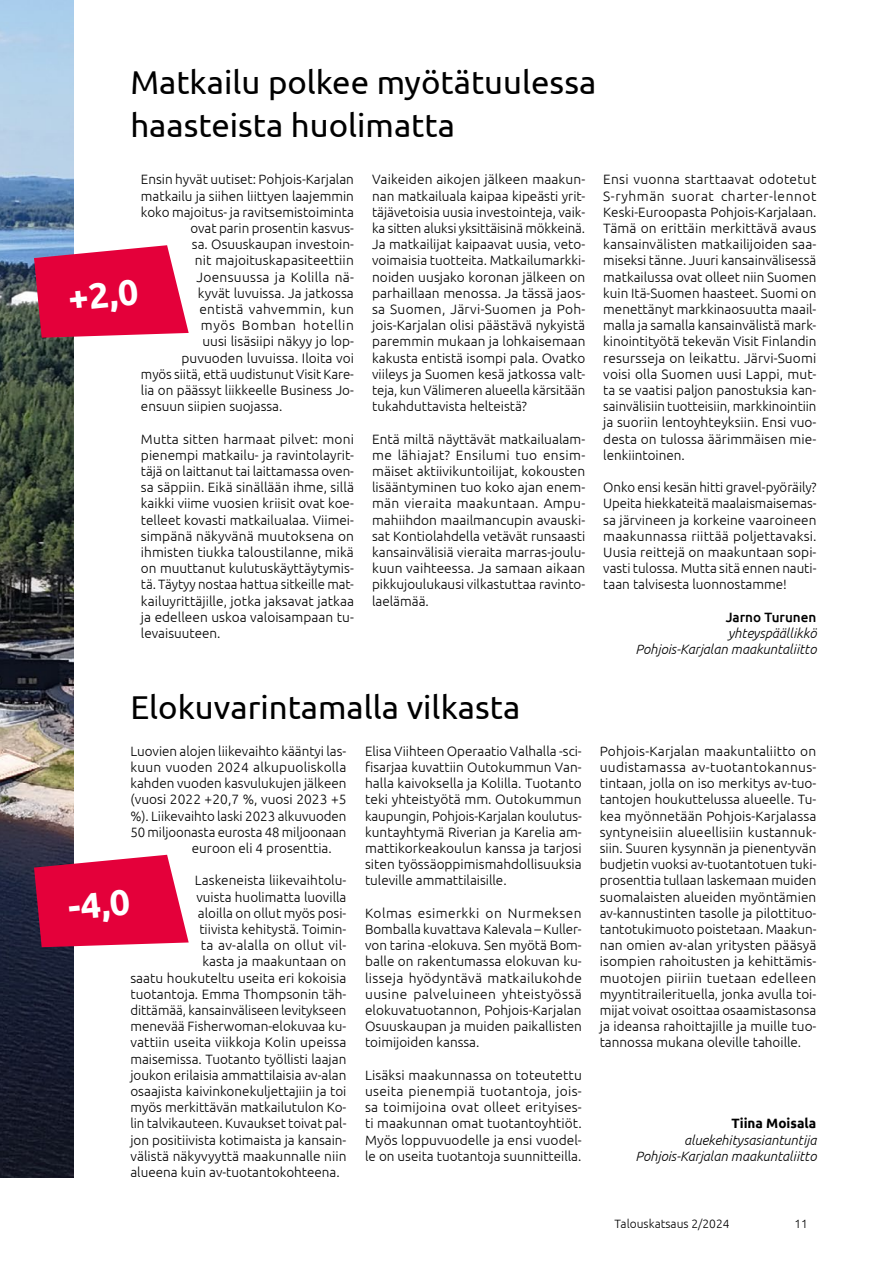
<style>
.page{position:relative;width:893px;height:1263px;background:#fff}
.page>*{position:absolute;margin:0;border:0;box-sizing:border-box;transform-origin:0 0}
.t1{font:700 36px "Ubuntu";color:#fff}
.t2{font:33px/43.2px "Ubuntu";color:#000}
.leipis{font:300 13.5px/16.2px "Ubuntu";color:#000;text-align:justify}
.leipis-2{font:italic 300 13.5px "Ubuntu";color:#000}
.leipis-3{font:300 13.5px "Ubuntu";letter-spacing:.02em;color:#000}
.leipis-4{font:300 13.5px "Ubuntu";letter-spacing:.025em;color:#000}
.leipis-5{font:300 13.5px "Ubuntu";letter-spacing:.04em;color:#000}
.leipis-6{font:500 13.5px "Ubuntu";color:#000}
.leipis-7{font:700 13.5px "Ubuntu";color:#000}
.t3{font:300 12px "Ubuntu";color:#000}
</style>
<div class="page">
<img style="left:0;top:0;width:74px;height:1178px">
<svg style="left:34px;top:245px;width:155px;height:93px;background:#e02758"></svg>
<svg style="left:34px;top:855px;width:155px;height:92px;background:#dd2051"></svg>
<h1 class="t2" style="left:130px;top:59px;width:467px">Matkailu polkee myötätuulessa haasteista huolimatta</h1>
<p class="leipis" style="left:141px;top:171px;width:214px">Ensin hyvät uutiset: Pohjois-Karjalan</p>
<p class="leipis" style="left:141px;top:187px;width:215px">matkailu ja siihen liittyen laajemmin</p>
<p class="leipis" style="left:141px;top:203px;width:215px">koko majoitus- ja ravitsemistoiminta</p>
<p class="leipis" style="left:190px;top:220px;width:165px">ovat parin prosentin kasvus-</p>
<p class="leipis" style="left:192px;top:236px;width:164px">sa. Osuuskaupan investoin-</p>
<p class="leipis" style="left:195px;top:252px;width:160px">nit majoituskapasiteettiin</p>
<p class="leipis-3" style="left:196px;top:269px;width:159px">Joensuussa ja Kolilla nä-</p>
<p class="leipis" style="left:198px;top:284px;width:157px">kyvät luvuissa. Ja jatkossa</p>
<p class="leipis-4" style="left:199px;top:301px;width:156px">entistä vahvemmin, kun</p>
<p class="leipis-5" style="left:201px;top:317px;width:154px">myös Bomban hotellin</p>
<p class="leipis" style="left:202px;top:333px;width:153px">uusi lisäsiipi näkyy jo lop-</p>
<p class="leipis" style="left:181px;top:349px;width:174px">puvuoden luvuissa. Iloita voi</p>
<p class="leipis" style="left:141px;top:365px;width:215px">myös siitä, että uudistunut Visit Kare-</p>
<p class="leipis" style="left:141px;top:382px;width:215px">lia on päässyt liikkeelle Business Jo-</p>
<p class="leipis" style="left:141px;top:398px;width:143px">ensuun siipien suojassa.</p>
<p class="leipis" style="left:141px;top:430px;width:215px">Mutta sitten harmaat pilvet: moni pienempi matkailu- ja ravintolayrit&shy;täjä on laittanut tai laittamassa oven&shy;sa säppiin. Eikä sinällään ihme, sillä kaikki viime vuosien kriisit ovat koe&shy;telleet kovasti matkailualaa. Viimei&shy;simpänä näkyvänä muutoksena on ihmisten tiukka taloustilanne, mikä on muuttanut kulutuskäyttäytymis&shy;tä. Täytyy nostaa hattua sitkeille mat&shy;kailuyrittäjille, jotka jaksavat jatkaa ja edelleen uskoa valoisampaan tu&shy;levaisuuteen.</p>
<h1 class="t1" style="left:66px;top:276px;width:72px;rotate:-6deg">+2,0</h1>
<p class="leipis" style="left:372px;top:171px;width:215px">Vaikeiden aikojen jälkeen maakun&shy;nan matkailuala kaipaa kipeästi yrit&shy;täjävetoisia uusia investointeja, vaik&shy;ka sitten aluksi yksittäisinä mökkeinä.<br>Ja matkailijat kaipaavat uusia, veto&shy;voimaisia tuotteita. Matkailumarkki&shy;noiden uusjako koronan jälkeen on parhaillaan menossa. Ja tässä jaos&shy;sa Suomen, Järvi-Suomen ja Poh&shy;jois-Karjalan olisi päästävä nykyistä paremmin mukaan ja lohkaisemaan kakusta entistä isompi pala. Ovatko viileys ja Suomen kesä jatkossa valt&shy;teja, kun Välimeren alueella kärsitään tukahduttavista helteistä?</p>
<p class="leipis" style="left:372px;top:430px;width:215px">Entä miltä näyttävät matkailualam&shy;me lähiajat? Ensilumi tuo ensim&shy;mäiset aktiivikuntoilijat, kokousten lisääntyminen tuo koko ajan enem&shy;män vieraita maakuntaan. Ampu&shy;mahiihdon maailmancupin avauski&shy;sat Kontiolahdella vetävät runsaasti kansainvälisiä vieraita marras-joulu&shy;kuun vaihteessa. Ja samaan aikaan pikkujoulukausi vilkastuttaa ravinto&shy;laelämää.</p>
<h1 class="t2" style="left:130px;top:684px;width:391px">Elokuvarintamalla vilkasta</h1>
<p class="leipis" style="left:603px;top:171px;width:215px">Ensi vuonna starttaavat odotetut S-ryhmän suorat charter-lennot Keski-Euroopasta Pohjois-Karjalaan.<br>Tämä on erittäin merkittävä avaus kansainvälisten matkailijoiden saa&shy;miseksi tänne. Juuri kansainvälisessä matkailussa ovat olleet niin Suomen kuin Itä-Suomen haasteet. Suomi on menettänyt markkinaosuutta maail&shy;malla ja samalla kansainvälistä mark&shy;kinointityötä tekevän Visit Finlandin resursseja on leikattu. Järvi-Suomi voisi olla Suomen uusi Lappi, mut&shy;ta se vaatisi paljon panostuksia kan&shy;sainvälisiin tuotteisiin, markkinointiin ja suoriin lentoyhteyksiin. Ensi vuo&shy;desta on tulossa äärimmäisen mie&shy;lenkiintoinen.</p>
<p class="leipis" style="left:603px;top:479px;width:215px">Onko ensi kesän hitti gravel-pyöräily?<br>Upeita hiekkateitä maalaismaisemas&shy;sa järvineen ja korkeine vaaroineen maakunnassa riittää poljettavaksi.<br>Uusia reittejä on maakuntaan sopi&shy;vasti tulossa. Mutta sitä ennen nauti&shy;taan talvisesta luonnostamme!</p>
<p class="leipis-6" style="left:726px;top:608px;width:92px">Jarno Turunen</p>
<p class="leipis-2" style="left:728px;top:625px;width:90px">yhteyspäällikkö</p>
<p class="leipis-2" style="left:635px;top:641px;width:182px">Pohjois-Karjalan maakuntaliitto</p>
<p class="leipis" style="left:130px;top:742px;width:218px">Luovien alojen liikevaihto kääntyi las-</p>
<p class="leipis" style="left:130px;top:759px;width:217px">kuun vuoden 2024 alkupuoliskolla</p>
<p class="leipis" style="left:130px;top:775px;width:218px">kahden vuoden kasvulukujen jälkeen</p>
<p class="leipis" style="left:130px;top:791px;width:218px">(vuosi 2022 +20,7 %, vuosi 2023 +5</p>
<p class="leipis" style="left:130px;top:807px;width:218px">%). Liikevaihto laski 2023 alkuvuoden</p>
<p class="leipis" style="left:130px;top:823px;width:218px">50 miljoonasta eurosta 48 miljoonaan</p>
<p class="leipis" style="left:192px;top:840px;width:141px">euroon eli 4 prosenttia.</p>
<p class="leipis" style="left:195px;top:872px;width:153px">Laskeneista liikevaihtolu-</p>
<p class="leipis" style="left:196px;top:888px;width:151px">vuista huolimatta luovilla</p>
<p class="leipis" style="left:198px;top:904px;width:150px">aloilla on ollut myös posi-</p>
<p class="leipis" style="left:199px;top:921px;width:149px">tiivista kehitystä. Toimin-</p>
<p class="leipis" style="left:201px;top:937px;width:147px">ta av-alalla on ollut vil-</p>
<p class="leipis" style="left:202px;top:953px;width:146px">kasta ja maakuntaan on</p>
<p class="leipis" style="left:130px;top:969px;width:218px">saatu houkuteltu useita eri kokoisia</p>
<p class="leipis" style="left:130px;top:985px;width:218px">tuotantoja. Emma Thompsonin täh-</p>
<p class="leipis" style="left:130px;top:1002px;width:218px">dittämää, kansainväliseen levitykseen</p>
<p class="leipis" style="left:130px;top:1018px;width:218px">menevää Fisherwoman-elokuvaa ku-</p>
<p class="leipis" style="left:130px;top:1034px;width:218px">vattiin useita viikkoja Kolin upeissa</p>
<p class="leipis" style="left:130px;top:1050px;width:217px">maisemissa. Tuotanto työllisti laajan</p>
<p class="leipis" style="left:130px;top:1066px;width:217px">joukon erilaisia ammattilaisia av-alan</p>
<p class="leipis" style="left:130px;top:1083px;width:218px">osaajista kaivinkonekuljettajiin ja toi</p>
<p class="leipis" style="left:130px;top:1099px;width:218px">myös merkittävän matkailutulon Ko-</p>
<p class="leipis" style="left:130px;top:1115px;width:218px">lin talvikauteen. Kuvaukset toivat pal-</p>
<p class="leipis" style="left:130px;top:1131px;width:218px">jon positiivista kotimaista ja kansain-</p>
<p class="leipis" style="left:130px;top:1147px;width:218px">välistä näkyvyyttä maakunnalle niin</p>
<p class="leipis" style="left:130px;top:1164px;width:211px">alueena kuin av-tuotantokohteena.</p>
<h1 class="t1" style="left:66px;top:886px;width:63px;rotate:-6deg">-4,0</h1>
<p class="leipis" style="left:365px;top:742px;width:218px">Elisa Viihteen Operaatio Valhalla -sci&shy;fisarjaa kuvattiin Outokummun Van&shy;halla kaivoksella ja Kolilla. Tuotanto teki yhteistyötä mm. Outokummun kaupungin, Pohjois-Karjalan koulutus&shy;kuntayhtymä Riverian ja Karelia am&shy;mattikorkeakoulun kanssa ja tarjosi siten työssäoppimismahdollisuuksia tuleville ammattilaisille.</p>
<p class="leipis" style="left:365px;top:904px;width:218px">Kolmas esimerkki on Nurmeksen Bomballa kuvattava Kalevala – Kuller&shy;von tarina -elokuva. Sen myötä Bom&shy;balle on rakentumassa elokuvan ku&shy;lisseja hyödyntävä matkailukohde uusine palveluineen yhteistyössä elokuvatuotannon, Pohjois-Karjalan Osuuskaupan ja muiden paikallisten toimijoiden kanssa.</p>
<p class="leipis" style="left:365px;top:1066px;width:218px">Lisäksi maakunnassa on toteutettu useita pienempiä tuotantoja, jois&shy;sa toimijoina ovat olleet erityises&shy;ti maakunnan omat tuotantoyhtiöt.<br>Myös loppuvuodelle ja ensi vuodel&shy;le on useita tuotantoja suunnitteilla.</p>
<p class="leipis" style="left:600px;top:742px;width:218px">Pohjois-Karjalan maakuntaliitto on uudistamassa av-tuotantokannus&shy;tintaan, jolla on iso merkitys av-tuo&shy;tantojen houkuttelussa alueelle. Tu&shy;kea myönnetään Pohjois-Karjalassa syntyneisiin alueellisiin kustannuk&shy;siin. Suuren kysynnän ja pienentyvän budjetin vuoksi av-tuotantotuen tuki&shy;prosenttia tullaan laskemaan muiden suomalaisten alueiden myöntämien av-kannustinten tasolle ja pilottituo&shy;tantotukimuoto poistetaan. Maakun&shy;nan omien av-alan yritysten pääsyä isompien rahoitusten ja kehittämis&shy;muotojen piiriin tuetaan edelleen myyntitrailerituella, jonka avulla toi&shy;mijat voivat osoittaa osaamistasonsa ja ideansa rahoittajille ja muille tuo&shy;tannossa mukana oleville tahoille.</p>
<p class="leipis-7" style="left:731px;top:1115px;width:86px">Tiina Moisala</p>
<p class="leipis-2" style="left:684px;top:1132px;width:134px">aluekehitysasiantuntija</p>
<p class="leipis-2" style="left:635px;top:1148px;width:182px">Pohjois-Karjalan maakuntaliitto</p>
<p class="t3" style="left:614px;top:1216px;width:117px">Talouskatsaus 2/2024</p>
<p class="t3" style="left:794px;top:1216px;width:15px">11</p>
</div>
